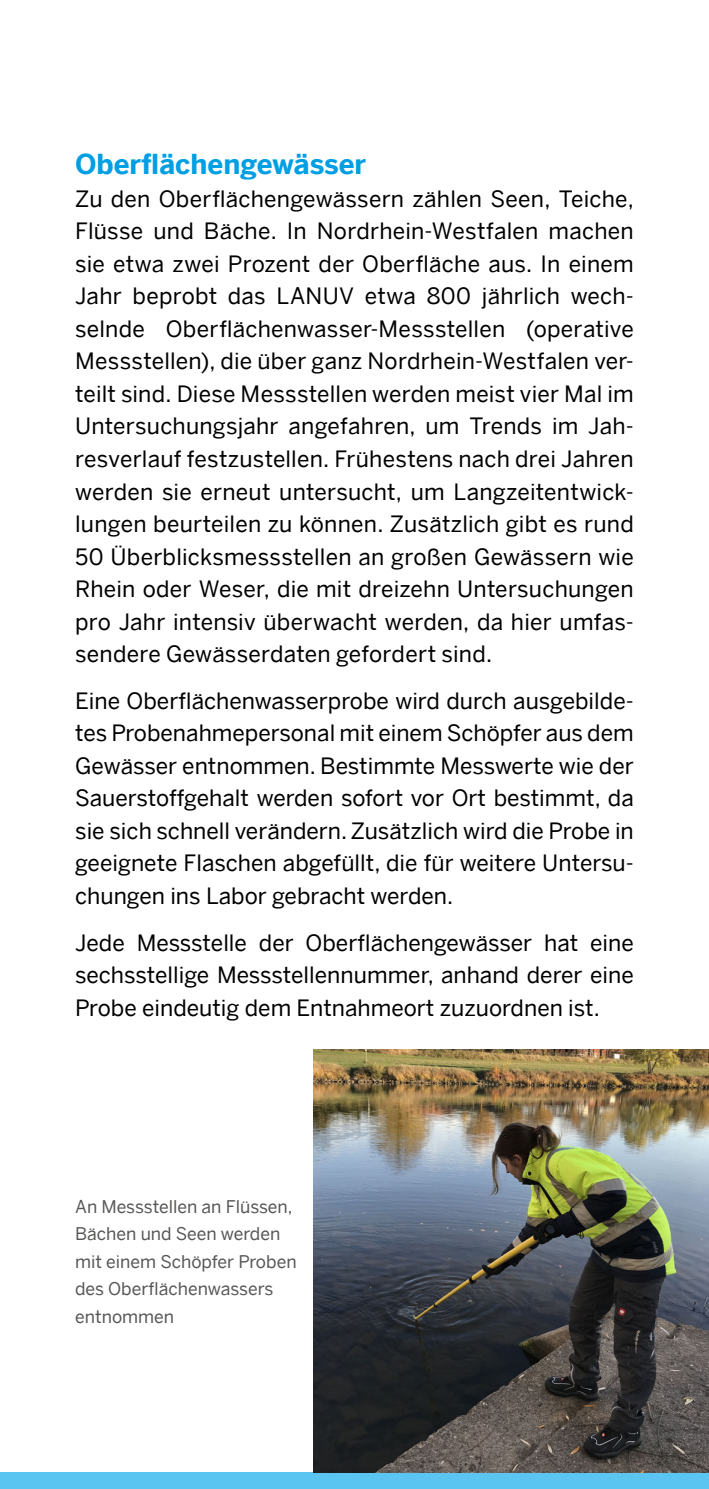
<style>
.page{position:relative;width:709px;height:1489px;background:#fff}
.page>*{position:absolute;margin:0;border:0;box-sizing:border-box;transform-origin:0 0}
.Zwischenüberschrift{font:700 27.5px "Benton Sans";color:#009fe3}
.Fließtext_9pt{font:22.5px/32.5px "Benton Sans";color:#000;text-align:justify}
.Bildunterschrift{font:17.5px/27.5px "Benton Sans";color:#575756}
</style>
<div class="page">
<div style="left:0;top:1472px;width:709px;height:16px;background:#5bc5f2"></div>
<img style="left:314px;top:1049px;width:395px;height:422px">
<h3 class="Zwischenüberschrift" style="left:75px;top:148px;width:292px">Oberflächengewässer</h3>
<p class="Fließtext_9pt" style="left:75px;top:182px;width:560px">Zu den Oberflächengewässern zählen Seen, Teiche, Flüsse und Bäche. In Nordrhein-Westfalen machen sie etwa zwei Prozent der Oberfläche aus. In einem Jahr beprobt das LANUV etwa 800 jährlich wech&shy;selnde Oberflächenwasser-Messstellen (operative Messstellen), die über ganz Nordrhein-Westfalen ver&shy;teilt sind. Diese Messstellen werden meist vier Mal im Untersuchungsjahr angefahren, um Trends im Jah&shy;resverlauf festzustellen. Frühestens nach drei Jahren werden sie erneut untersucht, um Langzeitentwick&shy;lungen beurteilen zu können. Zusätzlich gibt es rund 50 Überblicksmessstellen an großen Gewässern wie Rhein oder Weser, die mit dreizehn Untersuchungen pro Jahr intensiv überwacht werden, da hier umfas&shy;sendere Gewässerdaten gefordert sind.</p>
<p class="Fließtext_9pt" style="left:75px;top:684px;width:560px">Eine Oberflächenwasserprobe wird durch ausgebilde&shy;tes Probenahmepersonal mit einem Schöpfer aus dem Gewässer entnommen. Bestimmte Messwerte wie der Sauerstoffgehalt werden sofort vor Ort bestimmt, da sie sich schnell verändern. Zusätzlich wird die Probe in geeignete Flaschen abgefüllt, die für weitere Untersu&shy;chungen ins Labor gebracht werden.</p>
<p class="Fließtext_9pt" style="left:75px;top:925px;width:560px">Jede Messstelle der Oberflächengewässer hat eine sechsstellige Messstellennummer, anhand derer eine Probe eindeutig dem Entnahmeort zuzuordnen ist.</p>
<p class="Bildunterschrift" style="left:75px;top:1192px;width:223px">An Messstellen an Flüssen,<br>Bächen und Seen werden mit einem Schöpfer Proben des Oberflächenwassers entnommen</p>
</div>
